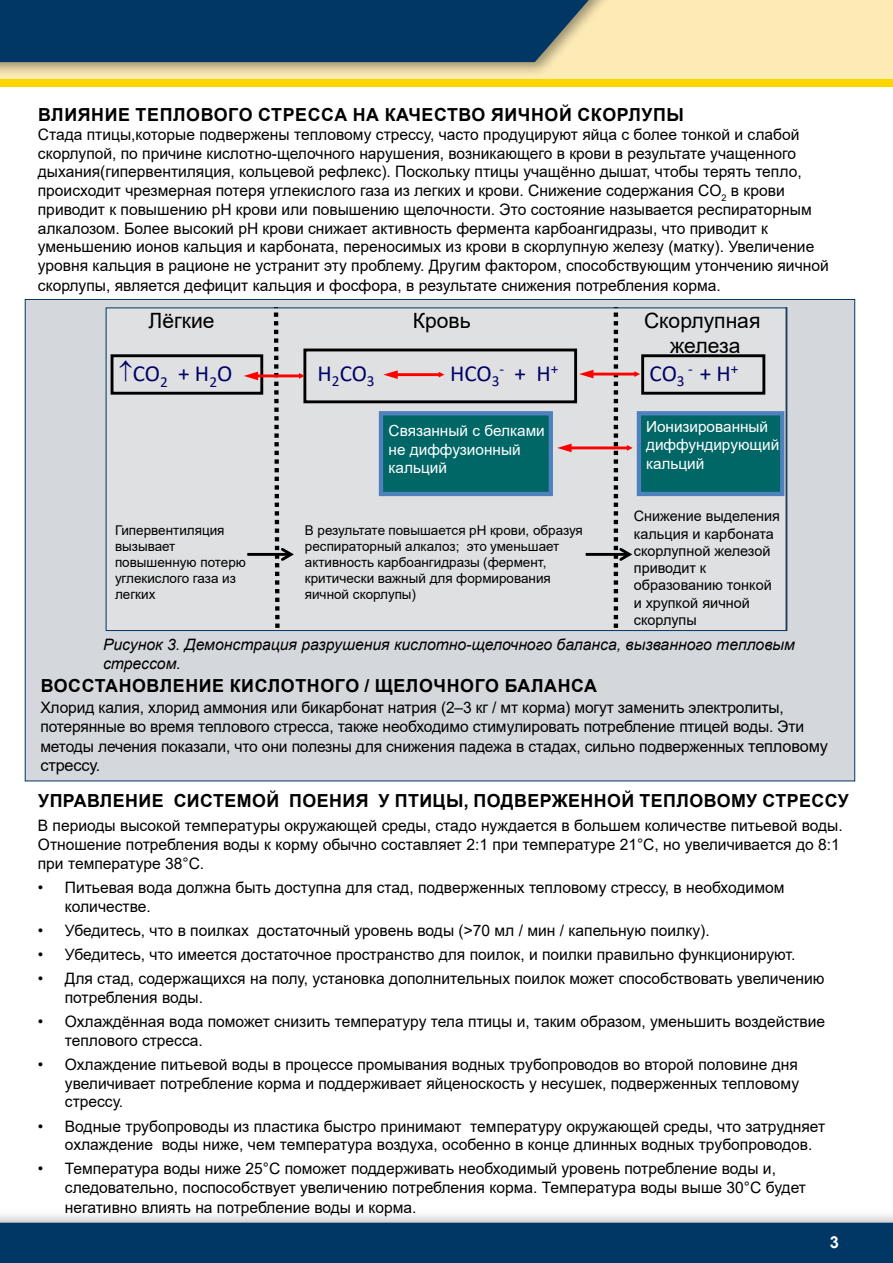
<style>
.page{position:relative;width:893px;height:1263px;background:#fff}
.page>*{position:absolute;margin:0;border:0;box-sizing:border-box;transform-origin:0 0}
.t1{font:23.1px "Calibri";letter-spacing:-.01em;color:#006}
.t2{font:21.15px/25.3px "Arial";color:#000;text-align:center}
.t3{font:700 18px "Arial";letter-spacing:.025em;color:#000}
.t4{font:16.5px "Arial";letter-spacing:-.01em;color:#000}
.t5{font:700 16.5px "Arial";color:#fff}
.t6{font:15.75px/18.9px "Arial";color:#000}
.t7{font:italic 15.75px/18.8px "Arial";color:#000}
.t8{font:15.3px/18.5px "Arial";color:#fff}
.t9{font:15.3px "Calibri";color:#006}
.t10{font:14.4px/17.2px "Arial";color:#000}
.t11{font:13.5px/16.2px "Arial";color:#000}
.s1{font-size:23.1px}
.s2{font-size:16.5px}
</style>
<div class="page">
<div style="left:0;top:1209px;width:893px;height:54px;background:#000;opacity:.4"></div>
<div style="left:0;top:1223px;width:893px;height:40px;background:#003764"></div>
<div style="left:0;top:0;width:893px;height:84px;background:#fdebb6"></div>
<div style="left:0;top:79px;width:893px;height:8px;background:#fdd600"></div>
<div style="left:0;top:0;width:614px;height:77px;background:#000;opacity:.4"></div>
<div style="left:0;top:0;width:600px;height:62px;background:#003764"></div>
<div style="left:25px;top:299px;width:830px;height:482px;background:#d4d8dd;border:1px solid #003764"></div>
<div style="left:108px;top:309px;width:677px;height:320px;background:#dfe0e2"></div>
<div style="left:111px;top:354px;width:152px;height:41px;border:3px solid #000"></div>
<div style="left:641px;top:354px;width:124px;height:41px;border:3px solid #000"></div>
<div style="left:303px;top:349px;width:274px;height:54px;border:3px solid #000"></div>
<div style="left:639px;top:413px;width:143px;height:81px;background:#066"></div>
<div style="left:637px;top:411px;width:147px;height:85px;border:4px solid #4f81bd"></div>
<div style="left:381px;top:413px;width:170px;height:81px;background:#066"></div>
<div style="left:379px;top:411px;width:174px;height:85px;border:4px solid #4f81bd"></div>
<hr style="left:570px;top:446px;width:58px;height:3px;background:#f00">
<svg style="left:557px;top:444px;width:15px;height:8px"></svg>
<hr style="left:247px;top:553px;width:44px;height:3px;background:#000">
<hr style="left:586px;top:553px;width:43px;height:3px;background:#000">
<hr style="left:592px;top:373px;width:44px;height:2px;background:#f00">
<svg style="left:614px;top:309px;width:26px;height:320px"></svg>
<svg style="left:579px;top:370px;width:14px;height:8px"></svg>
<hr style="left:396px;top:373px;width:44px;height:3px;background:#f00">
<svg style="left:439px;top:372px;width:5px;height:5px"></svg>
<svg style="left:383px;top:370px;width:15px;height:9px"></svg>
<hr style="left:257px;top:374px;width:43px;height:3px;background:#f00">
<svg style="left:272px;top:309px;width:33px;height:320px"></svg>
<svg style="left:244px;top:372px;width:14px;height:8px"></svg>
<p class="t3" style="left:38px;top:102px;width:647px">ВЛИЯНИЕ ТЕПЛОВОГО СТРЕССА НА КАЧЕСТВО ЯИЧНОЙ СКОРЛУПЫ</p>
<p class="t6" style="left:38px;top:125px;width:792px">Стада птицы,которые подвержены тепловому стрессу, часто продуцируют яйца с более тонкой и слабой скорлупой, по причине кислотно-щелочного нарушения, возникающего в крови в результате учащенного дыхания(гипервентиляция, кольцевой рефлекс). Поскольку птицы учащённо дышат, чтобы терять тепло, происходит чрезмерная потеря углекислого газа из легких и крови. Снижение содержания CO<sub>2</sub> в крови приводит к повышению рН крови или повышению щелочности. Это состояние называется респираторным алкалозом. Более высокий рН крови снижает активность фермента карбоангидразы, что приводит к уменьшению ионов кальция и карбоната, переносимых из крови в скорлупную железу (матку). Увеличение уровня кальция в рационе не устранит эту проблему. Другим фактором, способствующим утончению яичной скорлупы, является дефицит кальция и фосфора, в результате снижения потребления корма.</p>
<h2 class="t2" style="left:149px;top:308px;width:67px">Лёгкие</h2>
<h2 class="t2" style="left:413px;top:308px;width:59px">Кровь</h2>
<h2 class="t2" style="left:644px;top:308px;width:118px">Скорлупная железа</h2>
<h1 class="t1" style="left:119px;top:357px;width:115px">↑CO<sub>2</sub> + H<sub>2</sub>O</h1>
<h1 class="t1" style="left:318px;top:357px;width:59px">H<sub>2</sub>CO<sub>3</sub></h1>
<h1 class="t1" style="left:450px;top:357px;width:51px">HCO<sub>3</sub></h1>
<p class="t9" style="left:499px;top:358px;width:60px">- <span class="s1">+ H</span>+</p>
<h1 class="t1" style="left:650px;top:357px;width:37px">CO<sub>3</sub></h1>
<p class="t9" style="left:688px;top:358px;width:52px">- <span class="s1">+ H</span>+</p>
<p class="t8" style="left:389px;top:422px;width:158px">Связанный с белками не диффузионный кальций</p>
<p class="t11" style="left:115px;top:522px;width:132px">Гипервентиляция вызывает повышенную потерю углекислого газа из легких</p>
<p class="t11" style="left:305px;top:522px;width:280px">В результате повышается рН крови, образуя респираторный алкалоз; это уменьшает активность карбоангидразы (фермент, критически важный для формирования яичной скорлупы)</p>
<p class="t8" style="left:646px;top:417px;width:135px">Ионизированный диффундирующий кальций</p>
<p class="t10" style="left:634px;top:507px;width:148px">Снижение выделения кальция и карбоната скорлупной железой приводит к образованию тонкой и хрупкой яичной скорлупы</p>
<p class="t7" style="left:103px;top:635px;width:693px">Рисунок 3. Демонстрация разрушения кислотно-щелочного баланса, вызванного тепловым стрессом.</p>
<p class="t3" style="left:41px;top:673px;width:558px">ВОССТАНОВЛЕНИЕ КИСЛОТНОГО / ЩЕЛОЧНОГО БАЛАНСА</p>
<p class="t6" style="left:40px;top:698px;width:789px">Хлорид калия, хлорид аммония или бикарбонат натрия (2–3 кг / мт корма) могут заменить электролиты, потерянные во время теплового стресса, также необходимо стимулировать потребление птицей воды. Эти методы лечения показали, что они полезны для снижения падежа в стадах, сильно подверженных <span class="s2">тепловому</span></p>
<p class="t4" style="left:40px;top:754px;width:62px">стрессу.</p>
<p class="t3" style="left:38px;top:788px;width:812px">УПРАВЛЕНИЕ СИСТЕМОЙ ПОЕНИЯ У ПТИЦЫ, ПОДВЕРЖЕННОЙ ТЕПЛОВОМУ СТРЕССУ</p>
<p class="t6" style="left:38px;top:816px;width:806px">В периоды высокой температуры окружающей среды, стадо нуждается в большем количестве питьевой воды.<br>Отношение потребления воды к корму обычно составляет 2:1 при температуре 21°C, но увеличивается до 8:1 при температуре 38°C.</p>
<p class="t6" style="left:65px;top:878px;width:721px;text-indent:-27px">• Питьевая вода должна быть доступна для стад, подверженных тепловому стрессу, в необходимом количестве.</p>
<p class="t6" style="left:38px;top:921px;width:673px">• Убедитесь, что в поилках достаточный уровень воды (&gt;70 мл / мин / капельную поилку).</p>
<p class="t6" style="left:38px;top:945px;width:759px">• Убедитесь, что имеется достаточное пространство для поилок, и поилки правильно функционируют.</p>
<p class="t6" style="left:65px;top:969px;width:761px;text-indent:-27px">• Для стад, содержащихся на полу, установка дополнительных поилок может способствовать увеличению потребления воды.</p>
<p class="t6" style="left:65px;top:1012px;width:762px;text-indent:-27px">• Охлаждённая вода поможет снизить температуру тела птицы и, таким образом, уменьшить воздействие теплового стресса.</p>
<p class="t6" style="left:65px;top:1055px;width:736px;text-align:justify;text-indent:-27px">• Охлаждение питьевой воды в процессе промывания водных трубопроводов во второй половине дня увеличивает потребление корма и поддерживает яйценоскость у несушек, подверженных тепловому стрессу.</p>
<p class="t6" style="left:65px;top:1116px;width:762px;text-indent:-27px">• Водные трубопроводы из пластика быстро принимают температуру окружающей среды, что затрудняет охлаждение воды ниже, чем температура воздуха, особенно в конце длинных водных трубопроводов.</p>
<p class="t6" style="left:65px;top:1159px;width:743px;text-indent:-27px">• Температура воды ниже 25°C поможет поддерживать необходимый уровень потребление воды и, следовательно, поспособствует увеличению потребления корма. Температура воды выше 30°C будет негативно влиять на потребление воды и корма.</p>
<p class="t5" style="left:830px;top:1230px;width:11px">3</p>
</div>
